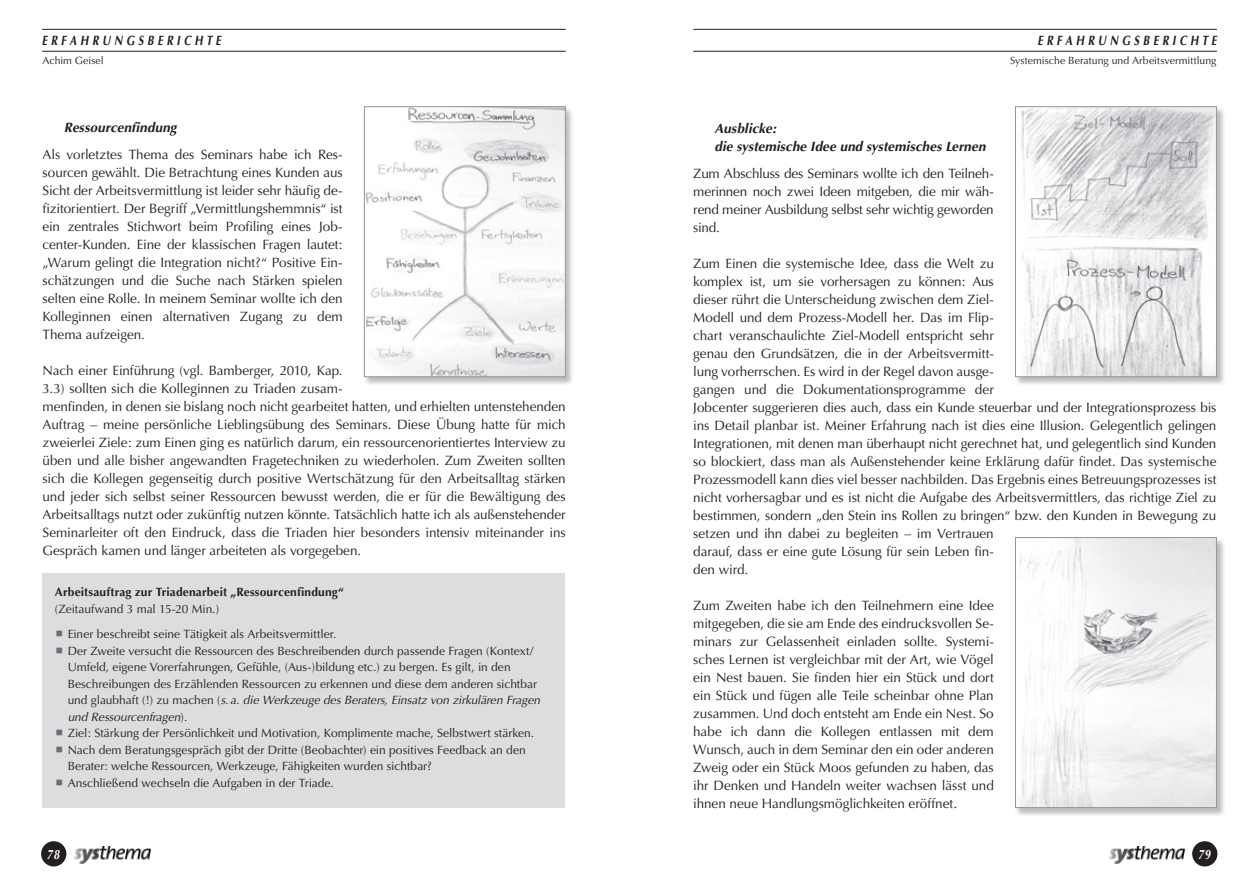
<style>
.page{position:relative;width:1259px;height:893px;background:#fff}
.page>*{position:absolute;margin:0;border:0;box-sizing:border-box;transform-origin:0 0}
.Copy{font:13.5px/18px "Optima";letter-spacing:-.005em;color:#231f20;text-align:justify}
.Copy_fett_tab_Abstan{font:italic 700 13.5px/18px "Optima";letter-spacing:.005em;color:#231f20}
.Kopfzeile_links{font:italic 700 13.5px "Optima";letter-spacing:.33em;color:#231f20;scale:.8 1}
.Kopfzeile_rechts{font:italic 700 13.5px "Optima";letter-spacing:.33em;color:#231f20;scale:.8 1}
.t1{font:italic 700 13.5px "Optima";color:#fff;scale:.8 1}
.Copy-2{font:12px "Optima";color:#231f20}
.Copy-3{font:italic 12px "Optima";letter-spacing:-.005em;color:#231f20}
.Leerzeile{font:700 12px "Optima";letter-spacing:.01em;color:#231f20}
.Kopf_unten_rechts{font:10.5px "Optima";letter-spacing:.005em;color:#231f20}
.Kopf_unten_links{font:10.5px "Optima";color:#231f20}
.s1{font-style:normal}
</style>
<div class="page">
<hr style="left:42px;top:29px;width:524px;height:1px;background:#231f20">
<hr style="left:42px;top:51px;width:524px;height:1px;background:#231f20">
<hr style="left:693px;top:29px;width:523px;height:1px;background:#231f20">
<hr style="left:693px;top:51px;width:523px;height:1px;background:#231f20">
<img style="left:74px;top:846px;width:76px;height:18px">
<div style="left:41px;top:841px;width:25px;height:25px;background:#231f20;border-radius:50%"></div>
<img style="left:1109px;top:846px;width:76px;height:18px">
<div style="left:1192px;top:841px;width:25px;height:25px;background:#231f20;border-radius:50%"></div>
<div style="left:43px;top:574px;width:522px;height:234px;background:#dcdddf"></div>
<div style="left:363px;top:106px;width:212px;height:280px;background:#231f20;opacity:.3"></div>
<img style="left:366px;top:108px;width:198px;height:267px">
<div style="left:364px;top:106px;width:202px;height:271px;border:1px solid #939598"></div>
<div style="left:1014px;top:106px;width:211px;height:280px;background:#231f20;opacity:.3"></div>
<img style="left:1017px;top:108px;width:197px;height:267px">
<div style="left:1015px;top:106px;width:201px;height:271px;border:1px solid #939598"></div>
<div style="left:1014px;top:537px;width:211px;height:280px;background:#231f20;opacity:.3"></div>
<img style="left:1017px;top:539px;width:197px;height:267px">
<div style="left:1015px;top:537px;width:201px;height:271px;border:1px solid #939598"></div>
<p class="Kopfzeile_links" style="left:42px;top:32px;width:225px">ERFAHRUNGSBERICHTE</p>
<p class="Kopf_unten_links" style="left:43px;top:54px;width:63px">Achim Geisel</p>
<p class="Copy_fett_tab_Abstan" style="left:64px;top:119px;width:114px">Ressourcenfindung</p>
<p class="Copy" style="left:43px;top:146px;width:302px">Als vorletztes Thema des Seminars habe ich Res&shy;sourcen gewählt. Die Betrachtung eines Kunden aus Sicht der Arbeitsvermittlung ist leider sehr häufig de&shy;fizitorientiert. Der Begriff „Vermittlungshemmnis“ ist ein zentrales Stichwort beim Profiling eines Job&shy;center-Kunden. Eine der klassischen Fragen lautet: „Warum gelingt die Integration nicht?“ Positive Ein&shy;schätzungen und die Suche nach Stärken spielen selten eine Rolle. In meinem Seminar wollte ich den Kolleginnen einen alternativen Zugang zu dem Thema aufzeigen.</p>
<p class="Copy" style="left:43px;top:362px;width:525px;text-align:left">Nach einer Einführung (vgl. Bamberger, 2010, Kap.<br>3.3) sollten sich die Kolleginnen zu Triaden zusam-<br>menfinden, in denen sie bislang noch nicht gearbeitet hatten, und erhielten untenstehenden Auftrag – meine persönliche Lieblingsübung des Seminars. Diese Übung hatte für mich zweierlei Ziele: zum Einen ging es natürlich darum, ein ressourcenorientiertes Interview zu üben und alle bisher angewandten Fragetechniken zu wiederholen. Zum Zweiten sollten sich die Kollegen gegenseitig durch positive Wertschätzung für den Arbeitsalltag stärken und jeder sich selbst seiner Ressourcen bewusst werden, die er für die Bewältigung des Arbeitsalltags nutzt oder zukünftig nutzen könnte. Tatsächlich hatte ich als außenstehender Seminarleiter oft den Eindruck, dass die Triaden hier besonders intensiv miteinander ins Gespräch kamen und länger arbeiteten als vorgegeben.</p>
<p class="Leerzeile" style="left:55px;top:585px;width:291px">Arbeitsauftrag zur Triadenarbeit „Ressourcenfindung“</p>
<p class="Copy-2" style="left:55px;top:602px;width:166px">(Zeitaufwand 3 mal 15-20 Min.)</p>
<p class="Copy-2" style="left:68px;top:627px;width:270px">Einer beschreibt seine Tätigkeit als Arbeitsvermittler.</p>
<p class="Copy-2" style="left:68px;top:644px;width:467px">Der Zweite versucht die Ressourcen des Beschreibenden durch passende Fragen (Kontext/</p>
<p class="Copy-2" style="left:68px;top:660px;width:444px">Umfeld, eigene Vorerfahrungen, Gefühle, (Aus-)bildung etc.) zu bergen. Es gilt, in den</p>
<p class="Copy-2" style="left:68px;top:677px;width:471px">Beschreibungen des Erzählenden Ressourcen zu erkennen und diese dem anderen sichtbar</p>
<p class="Copy-3" style="left:68px;top:693px;width:474px"><span class="s1">und glaubhaft (!) zu machen (</span>s.a. die Werkzeuge des Beraters, Einsatz von zirkulären Fragen</p>
<p class="Copy-3" style="left:68px;top:710px;width:121px">und Ressourcenfragen<span class="s1">).</span></p>
<p class="Copy-2" style="left:68px;top:726px;width:468px">Ziel: Stärkung der Persönlichkeit und Motivation, Komplimente mache, Selbstwert stärken.</p>
<p class="Copy-2" style="left:68px;top:743px;width:459px">Nach dem Beratungsgespräch gibt der Dritte (Beobachter) ein positives Feedback an den</p>
<p class="Copy-2" style="left:68px;top:759px;width:366px">Berater: welche Ressourcen, Werkzeuge, Fähigkeiten wurden sichtbar?</p>
<p class="Copy-2" style="left:68px;top:776px;width:268px">Anschließend wechseln die Aufgaben in der Triade.</p>
<p class="Kopfzeile_rechts" style="left:1037px;top:32px;width:225px">ERFAHRUNGSBERICHTE</p>
<p class="Kopf_unten_rechts" style="left:1010px;top:54px;width:208px">Systemische Beratung und Arbeitsvermittlung</p>
<p class="Copy_fett_tab_Abstan" style="left:714px;top:119px;width:272px">Ausblicke:<br>die systemische Idee und systemisches Lernen</p>
<p class="Copy" style="left:693px;top:164px;width:302px">Zum Abschluss des Seminars wollte ich den Teilneh&shy;merinnen noch zwei Ideen mitgeben, die mir wäh&shy;rend meiner Ausbildung selbst sehr wichtig geworden sind.</p>
<p class="Copy" style="left:693px;top:254px;width:525px;text-align:left">Zum Einen die systemische Idee, dass die Welt zu<br>komplex ist, um sie vorhersagen zu können: Aus<br>dieser rührt die Unterscheidung zwischen dem Ziel-<br>Modell und dem Prozess-Modell her. Das im Flip-<br>chart veranschaulichte Ziel-Modell entspricht sehr<br>genau den Grundsätzen, die in der Arbeitsvermitt-<br>lung vorherrschen. Es wird in der Regel davon ausge-<br>gangen und die Dokumentationsprogramme der<br>Jobcenter suggerieren dies auch, dass ein Kunde steuerbar und der Integrationsprozess bis ins Detail planbar ist. Meiner Erfahrung nach ist dies eine Illusion. Gelegentlich gelingen Integrationen, mit denen man überhaupt nicht gerechnet hat, und gelegentlich sind Kunden so blockiert, dass man als Außenstehender keine Erklärung dafür findet. Das systemische Prozessmodell kann dies viel besser nachbilden. Das Ergebnis eines Betreuungsprozesses ist nicht vorhersagbar und es ist nicht die Aufgabe des Arbeitsvermittlers, das richtige Ziel zu bestimmen, sondern „den Stein ins Rollen zu bringen“ bzw. den Kunden in Bewegung zu setzen und ihn dabei zu begleiten – im Vertrauen<br>darauf, dass er eine gute Lösung für sein Leben fin-<br>den wird.</p>
<p class="Copy" style="left:693px;top:596px;width:302px">Zum Zweiten habe ich den Teilnehmern eine Idee mitgegeben, die sie am Ende des eindrucksvollen Se&shy;minars zur Gelassenheit einladen sollte. Systemi&shy;sches Lernen ist vergleichbar mit der Art, wie Vögel ein Nest bauen. Sie finden hier ein Stück und dort ein Stück und fügen alle Teile scheinbar ohne Plan zusammen. Und doch entsteht am Ende ein Nest. So habe ich dann die Kollegen entlassen mit dem Wunsch, auch in dem Seminar den ein oder anderen Zweig oder ein Stück Moos gefunden zu haben, das ihr Denken und Handeln weiter wachsen lässt und ihnen neue Handlungsmöglichkeiten eröffnet.</p>
<p class="t1" style="left:47px;top:846px;width:17px">78</p>
<p class="t1" style="left:1198px;top:846px;width:17px">79</p>
</div>
